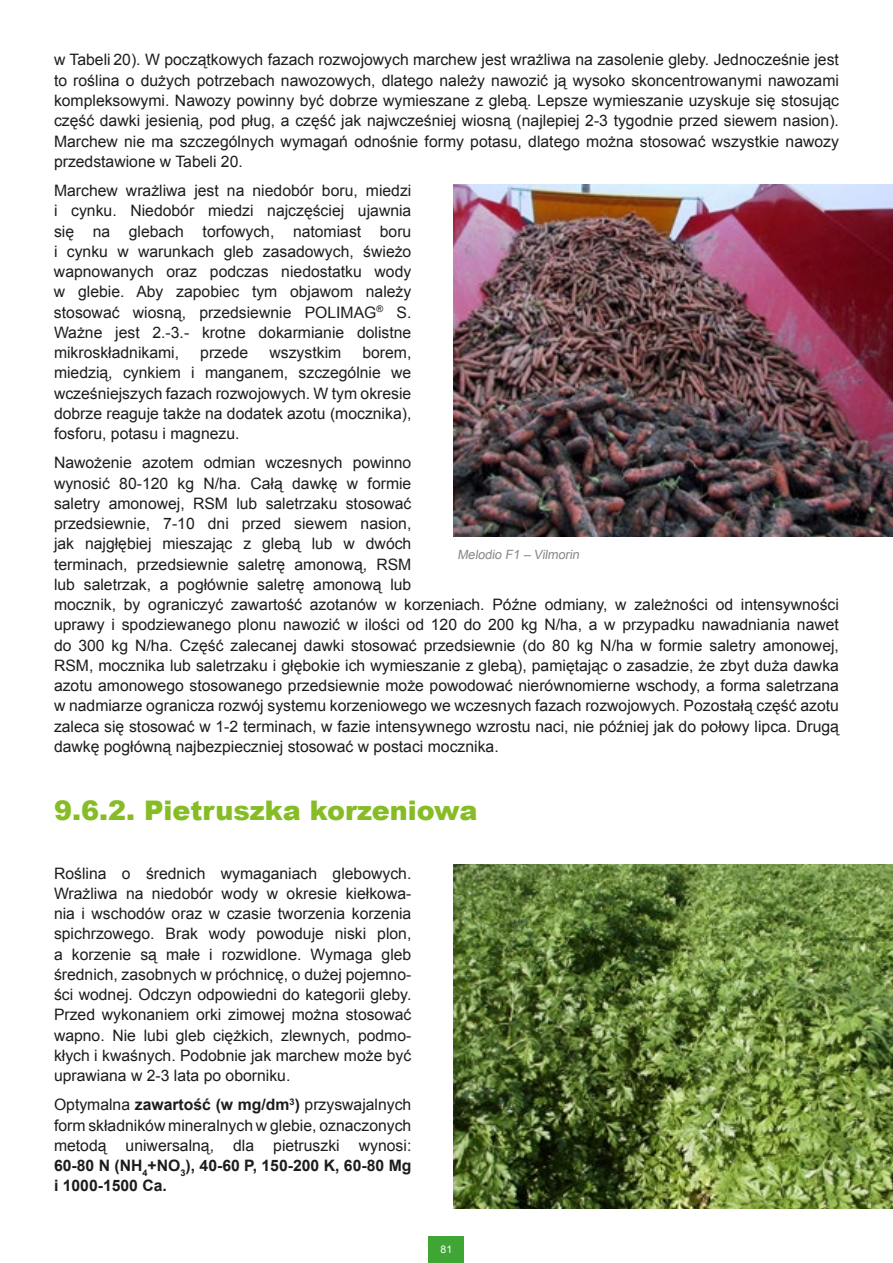
<style>
.page{position:relative;width:893px;height:1263px;background:#fff}
.page>*{position:absolute;margin:0;border:0;box-sizing:border-box;transform-origin:0 0}
.t1{font:900 27px "Arial";color:#86bc25}
.t2{font:15.75px/20.2px "Arial";color:#1d1d1b;text-align:justify}
.t3{font:12.75px "Arial";color:#878787}
.t4{font:10.5px "Arial";color:#fff}
.s1{font-weight:700}
</style>
<div class="page">
<div style="left:429px;top:1236px;width:35px;height:27px;background:#3fa535"></div>
<img style="left:454px;top:184px;width:439px;height:353px">
<img style="left:454px;top:864px;width:439px;height:345px">
<p class="t2" style="left:54px;top:50px;width:786px">w Tabeli 20). W początkowych fazach rozwojowych marchew jest wrażliwa na zasolenie gleby. Jednocześnie jest to roślina o dużych potrzebach nawozowych, dlatego należy nawozić ją wysoko skoncentrowanymi nawozami kompleksowymi. Nawozy powinny być dobrze wymieszane z glebą. Lepsze wymieszanie uzyskuje się stosując część dawki jesienią, pod pług, a część jak najwcześniej wiosną (najlepiej 2-3 tygodnie przed siewem nasion).<br>Marchew nie ma szczególnych wymagań odnośnie formy potasu, dlatego można stosować wszystkie nawozy przedstawione w Tabeli 20.</p>
<p class="t2" style="left:54px;top:180px;width:359px">Marchew wrażliwa jest na niedobór boru, miedzi i cynku. Niedobór miedzi najczęściej ujawnia się na glebach torfowych, natomiast boru i cynku w warunkach gleb zasadowych, świeżo wapnowanych oraz podczas niedostatku wody w glebie. Aby zapobiec tym objawom należy stosować wiosną, przedsiewnie POLIMAG<sup>®</sup> S.<br>Ważne jest 2.-3.- krotne dokarmianie dolistne mikroskładnikami,</p>
<p class="t2" style="left:54px;top:342px;width:359px;text-indent:308px">borem, miedzią, cynkiem i manganem, szczególnie we wcześniejszych fazach rozwojowych. W tym okresie dobrze reaguje także na dodatek azotu (mocznika), fosforu, potasu i magnezu.</p>
<p class="t2" style="left:54px;top:453px;width:786px;text-align:left">Nawożenie azotem odmian wczesnych powinno<br>wynosić 80-120 kg N/ha. Całą dawkę w formie<br>saletry amonowej, RSM lub saletrzaku stosować<br>przedsiewnie, 7-10 dni przed siewem nasion,<br>jak najgłębiej mieszając z glebą lub w dwóch<br>terminach, przedsiewnie saletrę amonową, RSM<br>lub saletrzak, a pogłównie saletrę amonową lub<br>mocznik, by ograniczyć zawartość azotanów w korzeniach. Późne odmiany, w zależności od intensywności uprawy i spodziewanego plonu nawozić w ilości od 120 do 200 kg N/ha, a w przypadku nawadniania nawet do 300 kg N/ha. Część zalecanej dawki stosować przedsiewnie (do 80 kg N/ha w formie saletry amonowej, RSM, mocznika lub saletrzaku i głębokie ich wymieszanie z glebą), pamiętając o zasadzie, że zbyt duża dawka azotu amonowego stosowanego przedsiewnie może powodować nierównomierne wschody, a forma saletrzana w nadmiarze ogranicza rozwój systemu korzeniowego we wczesnych fazach rozwojowych. Pozostałą część azotu zaleca się stosować w 1-2 terminach, w fazie intensywnego wzrostu naci, nie później jak do połowy lipca. Drugą dawkę pogłówną najbezpieczniej stosować w postaci mocznika.</p>
<p class="t2" style="left:200px;top:342px;width:50px">przede</p>
<p class="t2" style="left:270px;top:342px;width:73px">wszystkim</p>
<p class="t3" style="left:457px;top:546px;width:126px">Melodio F1 – Vilmorin</p>
<h1 class="t1" style="left:54px;top:791px;width:425px">9.6.2. Pietruszka korzeniowa</h1>
<p class="t2" style="left:54px;top:863px;width:359px">Roślina o średnich wymaganiach glebowych.<br>Wrażliwa na niedobór wody w okresie kiełkowa&shy;nia i wschodów oraz w czasie tworzenia korzenia spichrzowego. Brak wody powoduje niski plon, a korzenie są małe i rozwidlone. Wymaga gleb średnich, zasobnych w próchnicę, o dużej pojemno&shy;ści wodnej. Odczyn odpowiedni do kategorii gleby.<br>Przed wykonaniem orki zimowej można stosować wapno. Nie lubi gleb ciężkich, zlewnych, podmo&shy;kłych i kwaśnych. Podobnie jak marchew może być uprawiana w 2-3 lata po oborniku.</p>
<p class="t2" style="left:54px;top:1095px;width:359px">Optymalna <span class="s1">zawartość (w mg/dm</span><sup>3</sup><span class="s1">)</span> przyswajalnych form składników mineralnych w glebie, oznaczonych metodą uniwersalną, dla pietruszki wynosi:<br><span class="s1">60-80 N (NH</span><sub>4</sub><span class="s1">+NO</span><sub>3</sub><span class="s1">), 40-60 P, 150-200 K, 60-80 Mg i 1000-1500 Ca.</span></p>
<p class="t4" style="left:441px;top:1242px;width:13px">81</p>
</div>
